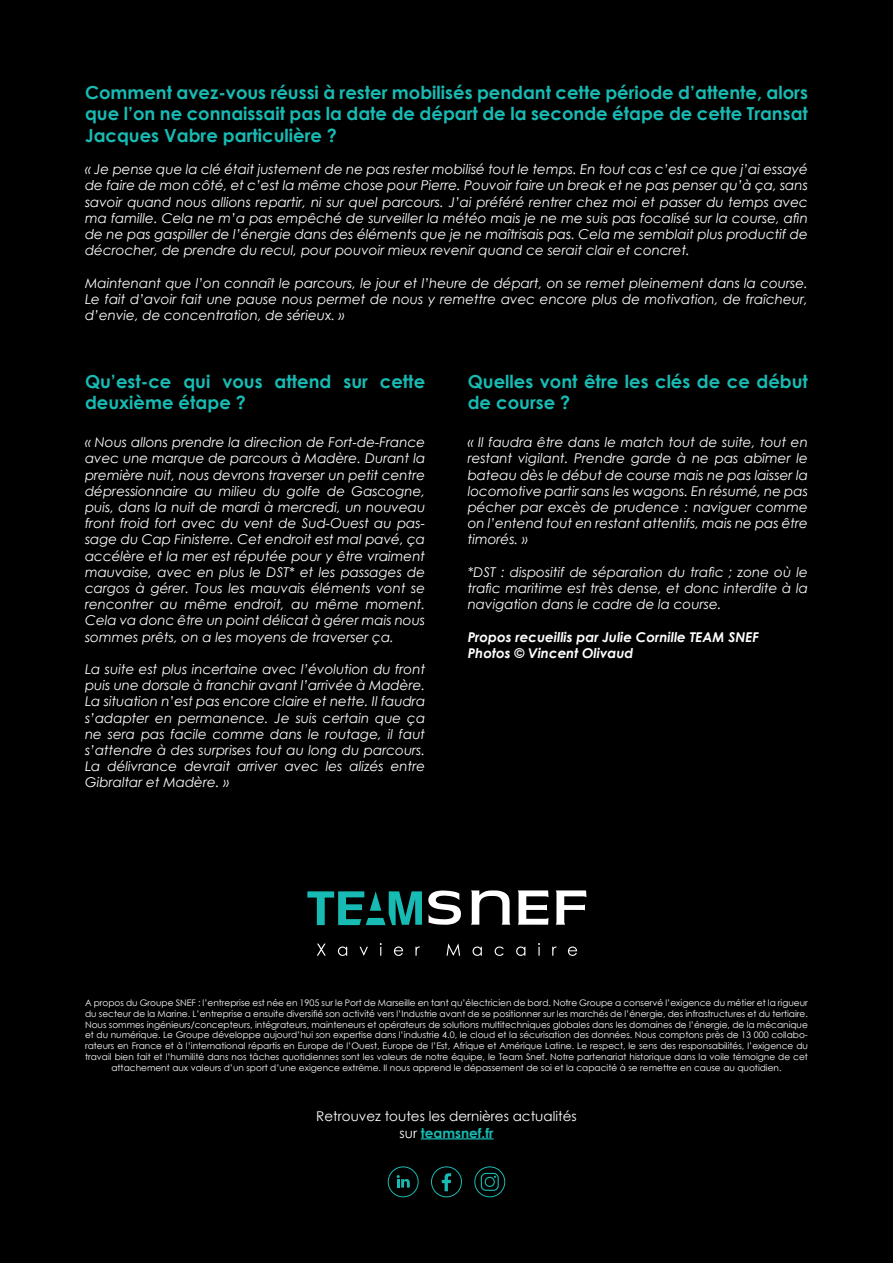
<style>
.page{position:relative;width:893px;height:1263px;background:#000}
.page>*{position:absolute;margin:0;border:0;box-sizing:border-box;transform-origin:0 0}
.t1{font:700 18px/21.6px "Century Gothic";color:#18bbb3}
.t2{font:italic 13.5px/16.2px "Century Gothic";color:#fff;text-align:justify}
.t3{font:italic 700 13.5px/16.2px "Century Gothic";color:#fff}
.t4{font:13.5px/16.2px "Century Gothic";color:#fff;text-align:center}
.t5{font:9px/10.8px "Century Gothic";color:#fff;text-align:center}
.s1{font-weight:700;color:#18bbb3}
</style>
<div class="page">
<svg style="left:317px;top:944px;width:9px;height:12px"></svg>
<svg style="left:338px;top:946px;width:9px;height:10px"></svg>
<svg style="left:360px;top:947px;width:8px;height:9px"></svg>
<svg style="left:380px;top:943px;width:2px;height:13px"></svg>
<svg style="left:394px;top:946px;width:9px;height:10px"></svg>
<svg style="left:415px;top:946px;width:5px;height:10px"></svg>
<svg style="left:447px;top:944px;width:13px;height:12px"></svg>
<svg style="left:473px;top:946px;width:9px;height:10px"></svg>
<svg style="left:495px;top:946px;width:9px;height:10px"></svg>
<svg style="left:516px;top:946px;width:9px;height:10px"></svg>
<svg style="left:538px;top:943px;width:2px;height:13px"></svg>
<svg style="left:552px;top:946px;width:5px;height:10px"></svg>
<svg style="left:568px;top:946px;width:9px;height:10px"></svg>
<svg style="left:518px;top:890px;width:30px;height:35px"></svg>
<svg style="left:556px;top:890px;width:30px;height:35px"></svg>
<svg style="left:471px;top:890px;width:39px;height:35px"></svg>
<svg style="left:428px;top:890px;width:33px;height:35px"></svg>
<svg style="left:307px;top:891px;width:115px;height:34px"></svg>
<svg style="left:442px;top:1173px;width:9px;height:18px"></svg>
<div style="left:431px;top:1166px;width:31px;height:31px;border:1px solid #18bbb3;border-radius:50%"></div>
<div style="left:474px;top:1166px;width:31px;height:31px;border:1px solid #18bbb3;border-radius:50%"></div>
<svg style="left:481px;top:1173px;width:18px;height:18px"></svg>
<svg style="left:397px;top:1175px;width:13px;height:12px"></svg>
<div style="left:388px;top:1166px;width:30px;height:31px;border:1px solid #18bbb3;border-radius:50%"></div>
<hr style="left:421px;top:1138px;width:72px;height:1px;background:#18bbb3">
<h1 class="t1" style="left:85px;top:80px;width:724px;text-align:justify">Comment avez-vous réussi à rester mobilisés pendant cette période d’attente, alors que l’on ne connaissait pas la date de départ de la seconde étape de cette Transat Jacques Vabre particulière ?</h1>
<p class="t2" style="left:85px;top:161px;width:724px">« Je pense que la clé était justement de ne pas rester mobilisé tout le temps. En tout cas c’est ce que j’ai essayé de faire de mon côté, et c’est la même chose pour Pierre. Pouvoir faire un break et ne pas penser qu’à ça, sans savoir quand nous allions repartir, ni sur quel parcours. J’ai préféré rentrer chez moi et passer du temps avec ma famille. Cela ne m’a pas empêché de surveiller la météo mais je ne me suis pas focalisé sur la course, afin de ne pas gaspiller de l’énergie dans des éléments que je ne maîtrisais pas. Cela me semblait plus productif de décrocher, de prendre du recul, pour pouvoir mieux revenir quand ce serait clair et concret.</p>
<p class="t2" style="left:85px;top:274px;width:724px">Maintenant que l’on connaît le parcours, le jour et l’heure de départ, on se remet pleinement dans la course.<br>Le fait d’avoir fait une pause nous permet de nous y remettre avec encore plus de motivation, de fraîcheur, d’envie, de concentration, de sérieux. »</p>
<h1 class="t1" style="left:85px;top:370px;width:342px">Qu’est-ce qui vous attend sur cette deuxième étape ?</h1>
<p class="t2" style="left:85px;top:434px;width:342px">« Nous allons prendre la direction de Fort-de-France avec une marque de parcours à Madère. Durant la première nuit, nous devrons traverser un petit centre dépressionnaire au milieu du golfe de Gascogne, puis, dans la nuit de mardi à mercredi, un nouveau front froid fort avec du vent de Sud-Ouest au pas&shy;sage du Cap Finisterre. Cet endroit est mal pavé, ça accélère et la mer est réputée pour y être vraiment mauvaise, avec en plus le DST* et les passages de cargos à gérer. Tous les mauvais éléments vont se rencontrer au même endroit, au même moment.<br>Cela va donc être un point délicat à gérer mais nous sommes prêts, on a les moyens de traverser ça.</p>
<p class="t2" style="left:85px;top:661px;width:342px">La suite est plus incertaine avec l’évolution du front puis une dorsale à franchir avant l’arrivée à Madère.<br>La situation n’est pas encore claire et nette. Il faudra s’adapter en permanence. Je suis certain que ça ne sera pas facile comme dans le routage, il faut s’attendre à des surprises tout au long du parcours.<br>La délivrance devrait arriver avec les alizés entre Gibraltar et Madère. »</p>
<h1 class="t1" style="left:468px;top:370px;width:342px">Quelles vont être les clés de ce début de course ?</h1>
<p class="t2" style="left:468px;top:434px;width:342px">« Il faudra être dans le match tout de suite, tout en restant vigilant. Prendre garde à ne pas abîmer le bateau dès le début de course mais ne pas laisser la locomotive partir sans les wagons. En résumé, ne pas pécher par excès de prudence : naviguer comme on l’entend tout en restant attentifs, mais ne pas être timorés. »</p>
<p class="t2" style="left:468px;top:563px;width:342px">*DST : dispositif de séparation du trafic ; zone où le trafic maritime est très dense, et donc interdite à la navigation dans le cadre de la course.</p>
<p class="t3" style="left:468px;top:628px;width:293px">Propos recueillis par Julie Cornille TEAM SNEF<br>Photos © Vincent Olivaud</p>
<p class="t5" style="left:85px;top:997px;width:724px">A propos du Groupe SNEF : l’entreprise est née en 1905 sur le Port de Marseille en tant qu’électricien de bord. Notre Groupe a conservé l’exigence du métier et la rigueur du secteur de la Marine. L’entreprise a ensuite diversifié son activité vers l’Industrie avant de se positionner sur les marchés de l’énergie, des infrastructures et du tertiaire.<br>Nous sommes ingénieurs/concepteurs, intégrateurs, mainteneurs et opérateurs de solutions multitechniques globales dans les domaines de l’énergie, de la mécanique et du numérique. Le Groupe développe aujourd’hui son expertise dans l’industrie 4.0, le cloud et la sécurisation des données. Nous comptons près de 13 000 collabo&shy;rateurs en France et à l’international répartis en Europe de l’Ouest, Europe de l’Est, Afrique et Amérique Latine. Le respect, le sens des responsabilités, l’exigence du travail bien fait et l’humilité dans nos tâches quotidiennes sont les valeurs de notre équipe, le Team Snef. Notre partenariat historique dans la voile témoigne de cet attachement aux valeurs d’un sport d’une exigence extrême. Il nous apprend le dépassement de soi et la capacité à se remettre en cause au quotidien.</p>
<p class="t4" style="left:316px;top:1108px;width:262px">Retrouvez toutes les dernières actualités sur <span class="s1">teamsnef.fr</span></p>
</div>
